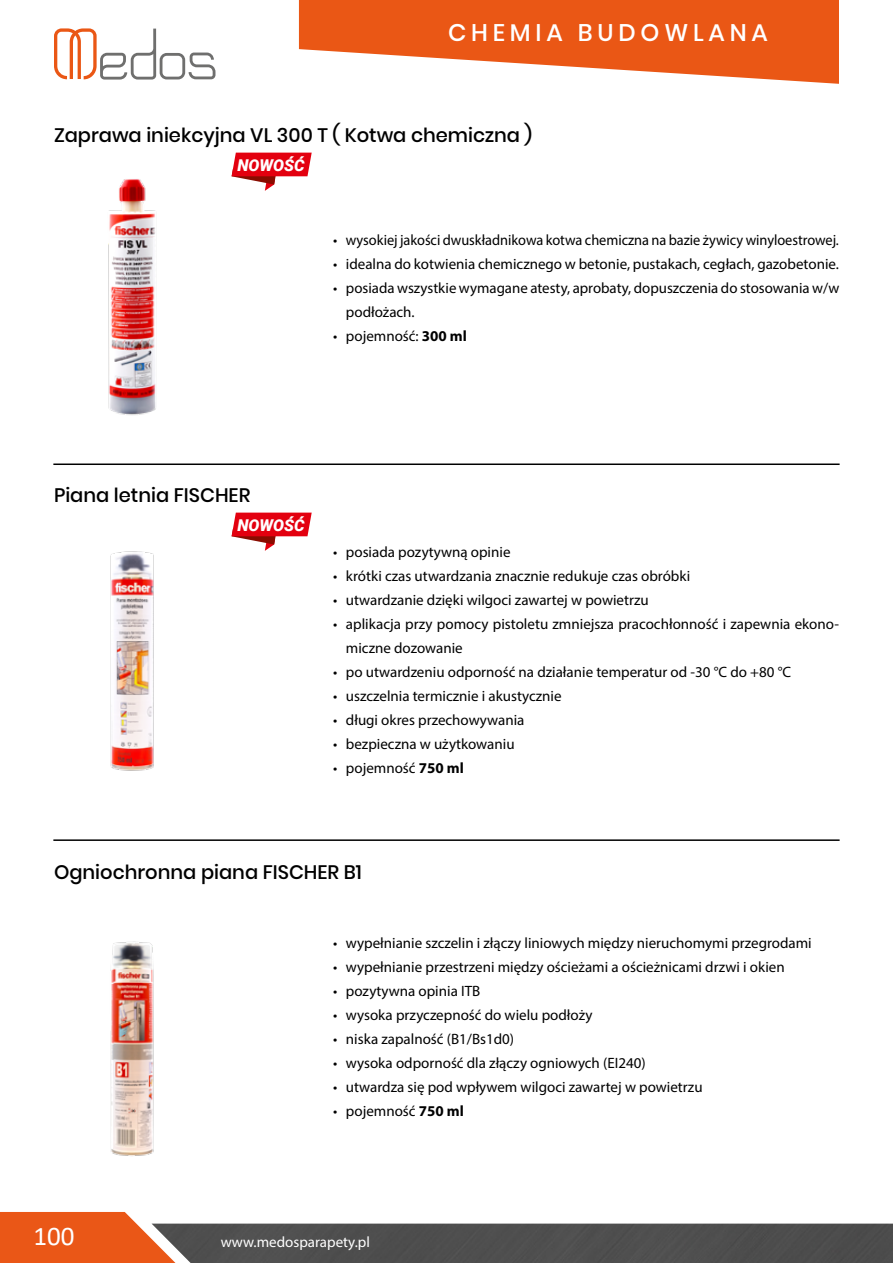
<style>
.page{position:relative;width:893px;height:1263px;background:#fff}
.page>*{position:absolute;margin:0;border:0;box-sizing:border-box;transform-origin:0 0}
.t1{font:27px "Calibri";color:#fff}
.t2{font:500 24px "Poppins";letter-spacing:.2em;color:#fff}
.t3{font:500 19.5px "Poppins";color:#000}
.t4{font:italic 900 16.35px "Roboto";color:#fff}
.t5{font:15px/24px "Myriad Pro";color:#000}
.t6{font:15px "Myriad Pro";color:#fff}
.s1{font-weight:700}
</style>
<div class="page">
<div style="left:188px;top:1223px;width:705px;height:40px;background:#4e4e4e"></div>
<svg style="left:0;top:1212px;width:188px;height:51px;background:#e26c39"></svg>
<svg style="left:54px;top:28px;width:161px;height:52px"></svg>
<img style="left:108px;top:179px;width:48px;height:236px">
<img style="left:110px;top:941px;width:44px;height:215px">
<img style="left:110px;top:551px;width:44px;height:220px">
<svg style="left:232px;top:513px;width:80px;height:38px"></svg>
<svg style="left:232px;top:153px;width:80px;height:38px"></svg>
<hr style="left:53px;top:463px;width:787px;height:2px;background:#000">
<hr style="left:53px;top:839px;width:787px;height:2px;background:#000">
<svg style="left:299px;top:0;width:540px;height:84px;fill:#ea5715"></svg>
<h2 class="t2" style="left:448px;top:19px;width:321px">CHEMIA BUDOWLANA</h2>
<h3 class="t3" style="left:54px;top:124px;width:480px">Zaprawa iniekcyjna VL 300 T ( Kotwa chemiczna )</h3>
<p class="t4" style="left:237px;top:153px;width:69px">NOWOŚĆ</p>
<p class="t5" style="left:333px;top:228px;width:507px">• wysokiej jakości dwuskładnikowa kotwa chemiczna na bazie żywicy winyloestrowej.</p>
<p class="t5" style="left:333px;top:252px;width:507px">• idealna do kotwienia chemicznego w betonie, pustakach, cegłach, gazobetonie.</p>
<p class="t5" style="left:346px;top:276px;width:495px;text-indent:-13px">• posiada wszystkie wymagane atesty, aprobaty, dopuszczenia do stosowania w/w podłożach.</p>
<p class="t5" style="left:333px;top:324px;width:135px">• pojemność: <span class="s1">300 ml</span></p>
<h3 class="t3" style="left:54px;top:484px;width:198px">Piana letnia FISCHER</h3>
<p class="t4" style="left:237px;top:513px;width:69px">NOWOŚĆ</p>
<p class="t5" style="left:333px;top:540px;width:179px">• posiada pozytywną opinie</p>
<p class="t5" style="left:333px;top:564px;width:359px">• krótki czas utwardzania znacznie redukuje czas obróbki</p>
<p class="t5" style="left:333px;top:588px;width:317px">• utwardzanie dzięki wilgoci zawartej w powietrzu</p>
<p class="t5" style="left:346px;top:612px;width:495px;text-indent:-13px">• aplikacja przy pomocy pistoletu zmniejsza pracochłonność i zapewnia ekono&shy;miczne dozowanie</p>
<p class="t5" style="left:333px;top:660px;width:459px">• po utwardzeniu odporność na działanie temperatur od -30 °C do +80 °C</p>
<p class="t5" style="left:333px;top:684px;width:230px">• uszczelnia termicznie i akustycznie</p>
<p class="t5" style="left:333px;top:708px;width:193px">• długi okres przechowywania</p>
<p class="t5" style="left:333px;top:732px;width:183px">• bezpieczna w użytkowaniu</p>
<p class="t5" style="left:333px;top:756px;width:132px">• pojemność <span class="s1">750 ml</span></p>
<h3 class="t3" style="left:54px;top:860px;width:309px">Ogniochronna piana FISCHER B1</h3>
<p class="t5" style="left:333px;top:931px;width:480px">• wypełnianie szczelin i złączy liniowych między nieruchomymi przegrodami</p>
<p class="t5" style="left:333px;top:955px;width:453px">• wypełnianie przestrzeni między ościeżami a ościeżnicami drzwi i okien</p>
<p class="t5" style="left:333px;top:979px;width:149px">• pozytywna opinia ITB</p>
<p class="t5" style="left:333px;top:1003px;width:261px">• wysoka przyczepność do wielu podłoży</p>
<p class="t5" style="left:333px;top:1027px;width:183px">• niska zapalność (B1/Bs1d0)</p>
<p class="t5" style="left:333px;top:1051px;width:314px">• wysoka odporność dla złączy ogniowych (EI240)</p>
<p class="t5" style="left:333px;top:1075px;width:371px">• utwardza się pod wpływem wilgoci zawartej w powietrzu</p>
<p class="t5" style="left:333px;top:1099px;width:132px">• pojemność <span class="s1">750 ml</span></p>
<h1 class="t1" style="left:33px;top:1217px;width:43px">100</h1>
<p class="t6" style="left:221px;top:1233px;width:151px">www.medosparapety.pl</p>
</div>
